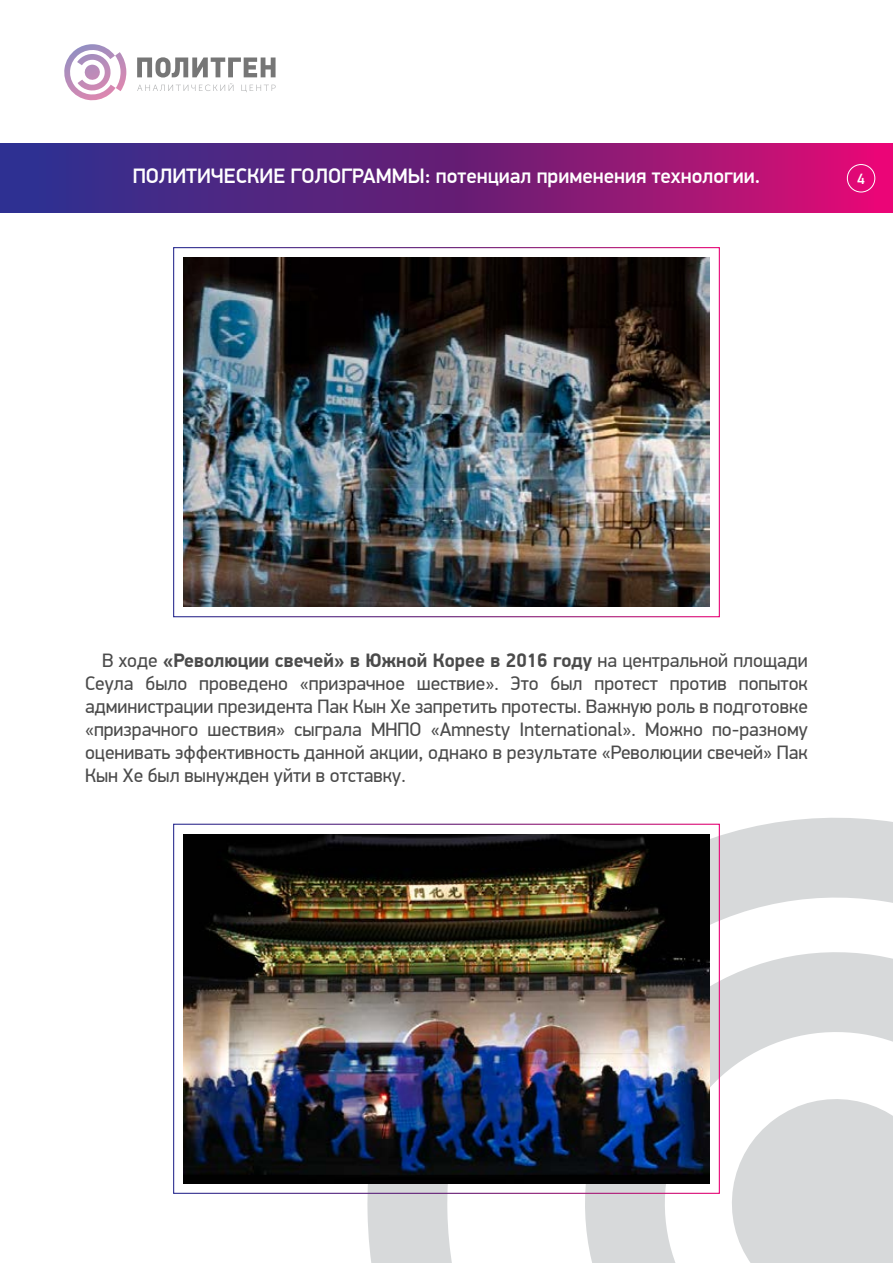
<style>
.page{position:relative;width:893px;height:1263px;background:#fff}
.page>*{position:absolute;margin:0;border:0;box-sizing:border-box;transform-origin:0 0}
.t1{font:500 21px "PF Din Display Pro";color:#fff}
.t2{font:19.5px/23.1px "PF Din Display Pro";color:#4b4b4b;text-align:justify}
.t3{font:500 15px "PF Din Display Pro";color:#fff}
.s1{font-weight:700}
</style>
<div class="page">
<svg style="left:366px;top:817px;width:527px;height:446px;fill:#d7d9da"></svg>
<svg style="left:0;top:144px;width:893px;height:69px;background:#761e7c"></svg>
<img style="left:184px;top:258px;width:525px;height:348px">
<img style="left:184px;top:834px;width:525px;height:349px">
<div style="left:847px;top:164px;width:28px;height:28px;border:1px solid #fff;border-radius:50%"></div>
<svg style="left:64px;top:44px;width:62px;height:57px"></svg>
<svg style="left:137px;top:57px;width:139px;height:35px"></svg>
<p class="t1" style="left:133px;top:163px;width:629px">ПОЛИТИЧЕСКИЕ ГОЛОГРАММЫ: потенциал применения технологии.</p>
<p class="t3" style="left:857px;top:169px;width:9px">4</p>
<p class="t2" style="left:85px;top:649px;width:724px;text-indent:17px">В ходе <span class="s1">«Революции свечей» в Южной Корее в 2016 году</span> на центральной площади Сеула было проведено «призрачное шествие». Это был протест против попыток администрации президента Пак Кын Хе запретить протесты. Важную роль в подготовке «призрачного шествия» сыграла МНПО «Amnesty International». Можно по-разному оценивать эффективность данной акции, однако в результате «Революции свечей» Пак Кын Хе был вынужден уйти в отставку.</p>
</div>
